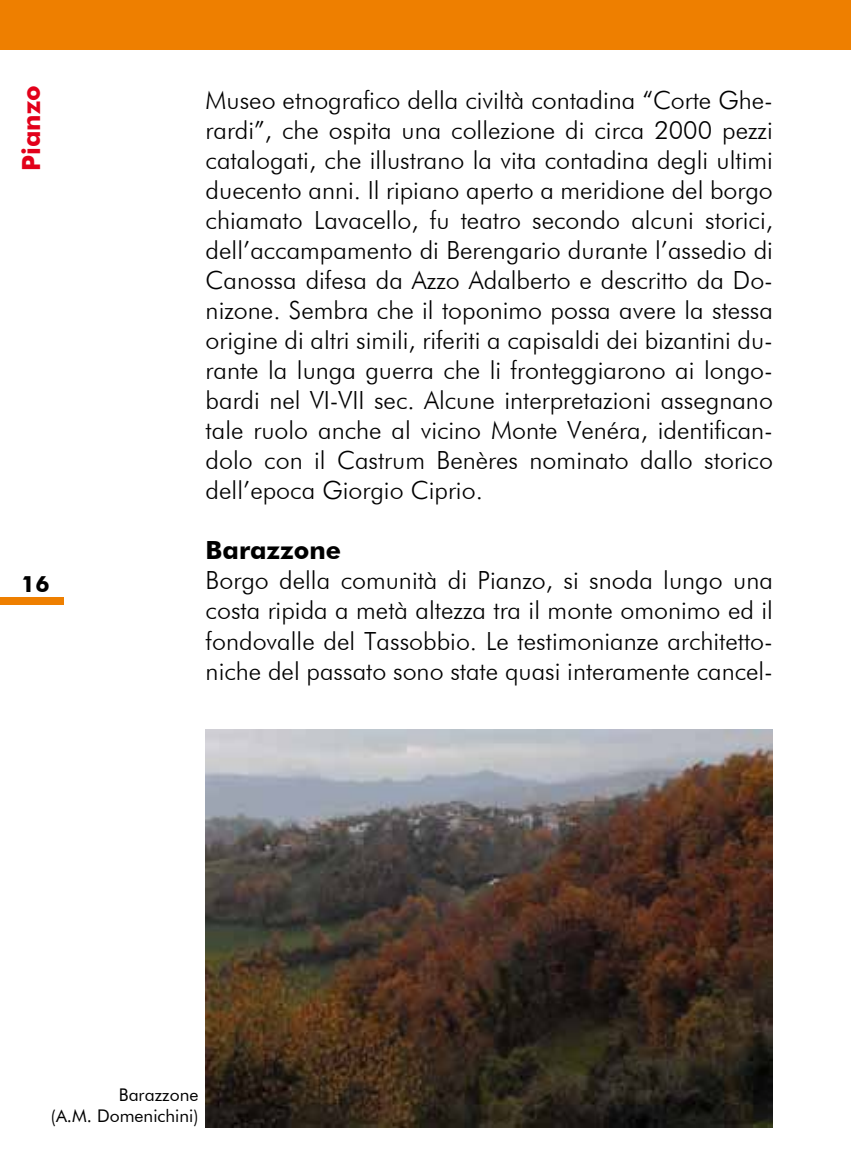
<style>
.page{position:relative;width:851px;height:1170px;background:#fff}
.page>*{position:absolute;margin:0;border:0;box-sizing:border-box;transform-origin:0 0}
.t1{font:300 25px/30px "Futura BT";color:#000;text-align:justify}
.t2{font:700 25px "Futura BT";color:#000}
.t3{font:700 25px "Futura BT";color:#e2001a}
.t4{font:700 22.5px "Futura BT";color:#000}
.t5{font:17.5px/21px "Futura BT";color:#000;text-align:right}
</style>
<div class="page">
<div style="left:0;top:0;width:850px;height:50px;background:#ee7f00"></div>
<img style="left:206px;top:729px;width:566px;height:398px">
<div style="left:0;top:597px;width:64px;height:7px;background:#ee7f00"></div>
<p class="t3" style="left:16px;top:171px;width:87px;rotate:-90deg">Pianzo</p>
<p class="t4" style="left:21px;top:570px;width:30px">16</p>
<p class="t1" style="left:206px;top:85px;width:568px">Museo etnografico della civiltà contadina “Corte Ghe&shy;rardi”, che ospita una collezione di circa 2000 pezzi catalogati, che illustrano la vita contadina degli ultimi duecento anni. Il ripiano aperto a meridione del borgo chiamato Lavacello, fu teatro secondo alcuni storici, dell’accampamento di Berengario durante l’assedio di Canossa difesa da Azzo Adalberto e descritto da Do&shy;nizone. Sembra che il toponimo possa avere la stessa origine di altri simili, riferiti a capisaldi dei bizantini du&shy;rante la lunga guerra che li fronteggiarono ai longo&shy;bardi nel VI-VII sec. Alcune interpretazioni assegnano tale ruolo anche al vicino Monte Venéra, identifican&shy;dolo con il Castrum Benères nominato dallo storico dell’epoca Giorgio Ciprio.</p>
<p class="t2" style="left:206px;top:535px;width:137px">Barazzone</p>
<p class="t1" style="left:206px;top:565px;width:568px">Borgo della comunità di Pianzo, si snoda lungo una costa ripida a metà altezza tra il monte omonimo ed il fondovalle del Tassobbio. Le testimonianze architetto&shy;niche del passato sono state quasi interamente cancel-</p>
<p class="t5" style="left:51px;top:1084px;width:149px">Barazzone<br>(A.M. Domenichini)</p>
</div>
